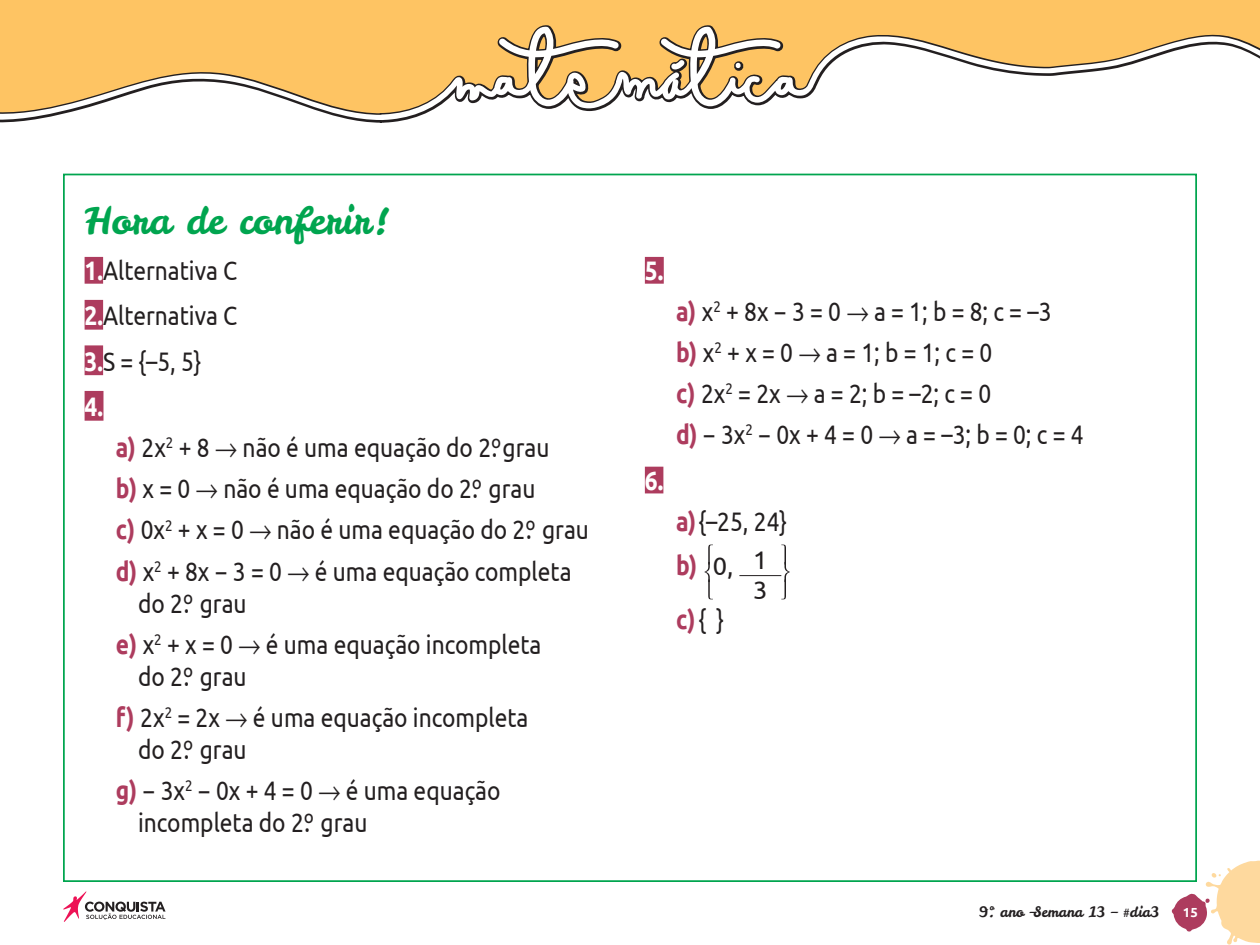
<style>
.page{position:relative;width:1260px;height:945px;background:#fff}
.page>*{position:absolute;margin:0;border:0;box-sizing:border-box;transform-origin:0 0}
.t1{font:37.8px "Leckerli One";color:#00a54f}
.t2{font:26.78px/41.1px "Ubuntu";color:#231f20;scale:.85 1}
.t3{font:700 26.78px "Ubuntu";color:#fff;scale:.85 1}
.t4{font:700 26.78px "Ubuntu";color:#ad3c5e;scale:.85 1}
.t5{font:25.38px/24.8px "Ubuntu";color:#231f20;text-align:right}
.t6{font:14.35px "Leckerli One";color:#231f20}
.t7{font:700 13.12px "Ubuntu";color:#fff}
.s1{font-weight:700;color:#fff}
.s2{font-weight:700;color:#ad3c5e}
.s3{font-weight:700;font-size:26.78px;color:#ad3c5e}
.s4{font-weight:400;color:#231f20}
</style>
<div class="page">
<svg style="left:1172px;top:861px;width:88px;height:84px"></svg>
<svg style="left:63px;top:891px;width:103px;height:31px"></svg>
<div style="left:0;top:0;width:1260px;height:22px;background:#fec463"></div>
<svg style="left:0;top:22px;width:1260px;height:101px"></svg>
<svg style="left:0;top:26px;width:1260px;height:94px;fill:#fec463"></svg>
<div style="left:85px;top:257px;width:18px;height:27px;background:#ad3c5e"></div>
<div style="left:85px;top:300px;width:18px;height:30px;background:#ad3c5e"></div>
<div style="left:85px;top:345px;width:18px;height:30px;background:#ad3c5e"></div>
<div style="left:85px;top:391px;width:18px;height:30px;background:#ad3c5e"></div>
<div style="left:645px;top:257px;width:19px;height:27px;background:#ad3c5e"></div>
<div style="left:645px;top:467px;width:18px;height:26px;background:#ad3c5e"></div>
<svg style="left:705px;top:545px;width:8px;height:54px"></svg>
<hr style="left:739px;top:575px;width:42px;height:1px;background:#231f20">
<svg style="left:781px;top:545px;width:9px;height:54px"></svg>
<h1 class="t1" style="left:85px;top:195px;width:307px">Hora de conferir!</h1>
<p class="t2" style="left:85px;top:247px;width:181px;line-height:45.5px"><span class="s1">1.</span>Alternativa C<br><span class="s1">2.</span>Alternativa C<br><span class="s1">3.</span>S = {–5, 5}<br><span class="s1">4.</span></p>
<p class="t2" style="left:116px;top:426px;width:558px"><span class="s2">a)</span> 2x<sup>2</sup> + 8 → não é uma equação do 2º. grau<br><span class="s2">b)</span> x = 0 → não é uma equação do 2º. grau<br><span class="s2">c)</span> 0x<sup>2</sup> + x = 0 → não é uma equação do 2º. grau <span class="s2">d)</span> x<sup>2</sup> + 8x − 3 = 0 → é uma equação completa</p>
<p class="t2" style="left:116px;top:582px;width:502px;text-indent:22px">do 2º. grau<br><span class="s2">e)</span> x<sup>2</sup> + x = 0 → é uma equação incompleta</p>
<p class="t2" style="left:116px;top:655px;width:487px;text-indent:22px">do 2º. grau<br><span class="s2">f)</span> 2x<sup>2</sup> = 2x → é uma equação incompleta</p>
<p class="t2" style="left:116px;top:728px;width:454px;text-indent:22px">do 2º. grau<br><span class="s2">g)</span> − 3x<sup>2</sup> − 0x + 4 = 0 → é uma equação</p>
<p class="t2" style="left:138px;top:801px;width:271px">incompleta do 2º. grau</p>
<p class="t3" style="left:645px;top:254px;width:23px">5.</p>
<p class="t3" style="left:645px;top:464px;width:23px">6.</p>
<p class="t2" style="left:676px;top:290px;width:481px"><span class="s2">a)</span> x<sup>2</sup> + 8x − 3 = 0 → a = 1; b = 8; c = –3<br><span class="s2">b)</span> x<sup>2</sup> + x = 0 → a = 1; b = 1; c = 0<br><span class="s2">c)</span> 2x<sup>2</sup> = 2x → a = 2; b = –2; c = 0<br><span class="s2">d)</span> − 3x<sup>2</sup> − 0x + 4 = 0 → a = –3; b = 0; c = 4</p>
<p class="t2" style="left:676px;top:500px;width:132px"><span class="s2">a)</span>{–25, 24}</p>
<p class="t5" style="left:676px;top:552px;width:93px"><span class="s3">b)</span> 0, 1<br>3</p>
<p class="t4" style="left:676px;top:603px;width:58px">c)<span class="s4">{ }</span></p>
<p class="t6" style="left:979px;top:903px;width:182px">9º. ano –Semana 13 – #dia3</p>
<p class="t7" style="left:1183px;top:905px;width:16px">15</p>
</div>
